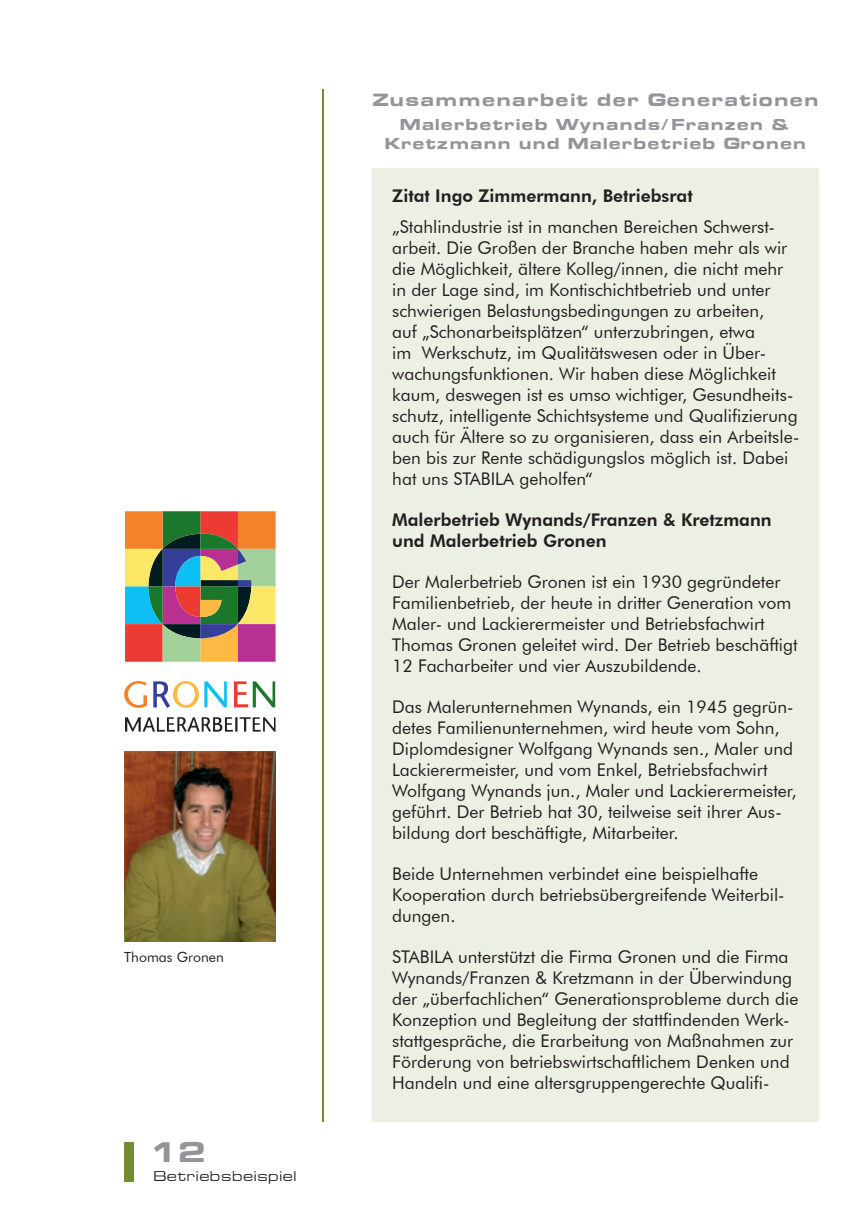
<style>
.page{position:relative;width:864px;height:1231px;background:#fff}
.page>*{position:absolute;margin:0;border:0;box-sizing:border-box;transform-origin:0 0}
.t1{font:700 28px "Eurasia Ex";color:#939598}
.t2{font:17.5px/21px "Futura BT";color:#231f20}
.t3{font:800 17.5px/21px "Futura BT";color:#231f20}
.t4{font:700 17.5px "Eurasia Ex";color:#939598}
.t5{font:700 15.75px/18.9px "Eurasia Ex";color:#939598;text-align:center}
.t6{font:14px "Eurasia Ex";color:#231f20}
.t7{font:14px "Futura BT";color:#231f20}
</style>
<div class="page">
<div style="left:124px;top:1141px;width:10px;height:40px;background:#738c31"></div>
<hr style="left:322px;top:89px;width:1px;height:1032px;background:#738c31">
<div style="left:372px;top:169px;width:447px;height:952px;background:#ecf0e4"></div>
<svg style="left:125px;top:511px;width:150px;height:150px;background:#9e7f62"></svg>
<svg style="left:148px;top:586px;width:15px;height:38px"></svg>
<svg style="left:124px;top:681px;width:23px;height:26px"></svg>
<svg style="left:153px;top:681px;width:74px;height:27px"></svg>
<svg style="left:234px;top:681px;width:41px;height:26px"></svg>
<svg style="left:125px;top:717px;width:150px;height:14px"></svg>
<img style="left:124px;top:751px;width:151px;height:190px">
<p class="t7" style="left:124px;top:948px;width:101px">Thomas Gronen</p>
<h1 class="t1" style="left:149px;top:1134px;width:56px">12</h1>
<p class="t6" style="left:153px;top:1167px;width:145px">Betriebsbeispiel</p>
<p class="t4" style="left:370px;top:89px;width:449px">Zusammenarbeit der Generationen</p>
<p class="t5" style="left:383px;top:115px;width:424px">Malerbetrieb Wynands/Franzen &amp;<br>Kretzmann und Malerbetrieb Gronen</p>
<p class="t3" style="left:392px;top:185px;width:302px">Zitat Ingo Zimmermann, Betriebsrat</p>
<p class="t2" style="left:392px;top:216px;width:408px">„Stahlindustrie ist in manchen Bereichen Schwerst&shy;arbeit. Die Großen der Branche haben mehr als wir die Möglichkeit, ältere Kolleg/innen, die nicht mehr in der Lage sind, im Kontischichtbetrieb und unter schwierigen Belastungsbedingungen zu arbeiten,<br>auf „Schonarbeitsplätzen“ unterzubringen, etwa<br>im Werkschutz, im Qualitätswesen oder in Über&shy;wachungsfunktionen. Wir haben diese Möglichkeit kaum, deswegen ist es umso wichtiger, Gesundheits&shy;schutz, intelligente Schichtsysteme und Qualifizierung auch für Ältere so zu organisieren, dass ein Arbeitsle&shy;ben bis zur Rente schädigungslos möglich ist. Dabei hat uns STABILA geholfen“</p>
<p class="t3" style="left:392px;top:509px;width:381px">Malerbetrieb Wynands/Franzen &amp; Kretzmann und Malerbetrieb Gronen</p>
<p class="t2" style="left:392px;top:571px;width:407px">Der Malerbetrieb Gronen ist ein 1930 gegründeter Familienbetrieb, der heute in dritter Generation vom Maler- und Lackierermeister und Betriebsfachwirt Thomas Gronen geleitet wird. Der Betrieb beschäftigt 12 Facharbeiter und vier Auszubildende.</p>
<p class="t2" style="left:392px;top:695px;width:405px">Das Malerunternehmen Wynands, ein 1945 gegrün&shy;detes Familienunternehmen, wird heute vom Sohn, Diplomdesigner Wolfgang Wynands sen., Maler und Lackierermeister, und vom Enkel, Betriebsfachwirt Wolfgang Wynands jun., Maler und Lackierermeister, geführt. Der Betrieb hat 30, teilweise seit ihrer Aus&shy;bildung dort beschäftigte, Mitarbeiter.</p>
<p class="t2" style="left:392px;top:862px;width:394px">Beide Unternehmen verbindet eine beispielhafte<br>Kooperation durch betriebsübergreifende Weiterbil&shy;dungen.</p>
<p class="t2" style="left:392px;top:945px;width:407px">STABILA unterstützt die Firma Gronen und die Firma Wynands/Franzen &amp; Kretzmann in der Überwindung der „überfachlichen“ Generationsprobleme durch die Konzeption und Begleitung der stattfindenden Werk&shy;stattgespräche, die Erarbeitung von Maßnahmen zur Förderung von betriebswirtschaftlichem Denken und Handeln und eine altersgruppengerechte Qualifi-</p>
</div>
